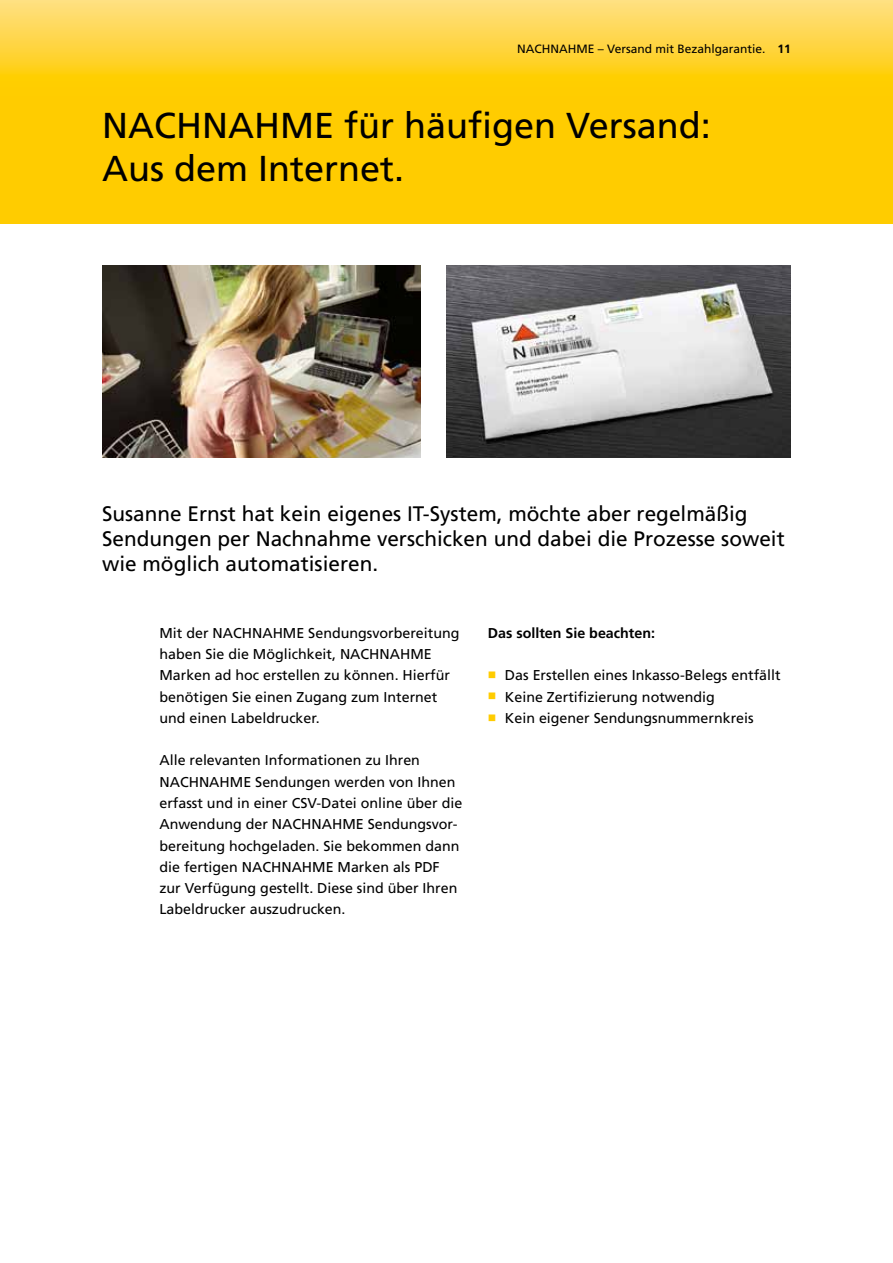
<style>
.page{position:relative;width:893px;height:1263px;background:#fff}
.page>*{position:absolute;margin:0;border:0;box-sizing:border-box;transform-origin:0 0}
.t1{font:36px/43.2px "Frutiger LT Com";color:#000}
.t2{font:21px/25.2px "Frutiger LT Com";color:#000}
.t3{font:14.25px/21.3px "Frutiger LT Com";color:#000}
.t4{font:700 14.25px "Frutiger LT Com";color:#000}
.t5{font:12px "Frutiger LT Com";color:#000}
.s1{font-weight:700}
.s2{color:#fc0}
</style>
<div class="page">
<svg style="left:0;top:0;width:893px;height:223px;background:#ffcf19"></svg>
<img style="left:102px;top:266px;width:319px;height:191px">
<img style="left:446px;top:266px;width:345px;height:191px">
<p class="t5" style="left:517px;top:42px;width:275px">NACHNAHME – Versand mit Bezahlgarantie. <span class="s1">11</span></p>
<h1 class="t1" style="left:102px;top:104px;width:610px">NACHNAHME für häufigen Versand:<br>Aus dem Internet.</h1>
<h2 class="t2" style="left:102px;top:501px;width:684px">Susanne Ernst hat kein eigenes IT-System, möchte aber regelmäßig<br>Sendungen per Nachnahme verschicken und dabei die Prozesse soweit wie möglich automatisieren.</h2>
<p class="t3" style="left:159px;top:622px;width:302px">Mit der NACHNAHME Sendungsvorbereitung haben Sie die Möglichkeit, NACHNAHME Marken ad hoc erstellen zu können. Hierfür benötigen Sie einen Zugang zum Internet und einen Labeldrucker.</p>
<p class="t3" style="left:159px;top:750px;width:304px">Alle relevanten Informationen zu Ihren NACHNAHME Sendungen werden von Ihnen erfasst und in einer CSV-Datei online über die Anwendung der NACHNAHME Sendungsvor&shy;bereitung hochgeladen. Sie bekommen dann die fertigen NACHNAHME Marken als PDF zur Verfügung gestellt. Diese sind über Ihren Labeldrucker auszudrucken.</p>
<p class="t4" style="left:488px;top:624px;width:169px">Das sollten Sie beachten:</p>
<p class="t3" style="left:488px;top:665px;width:294px"><span class="s2">■</span> Das Erstellen eines Inkasso-Belegs entfällt</p>
<p class="t3" style="left:488px;top:686px;width:228px"><span class="s2">■</span> Keine Zertifizierung notwendig</p>
<p class="t3" style="left:488px;top:707px;width:267px"><span class="s2">■</span> Kein eigener Sendungsnummernkreis</p>
</div>
